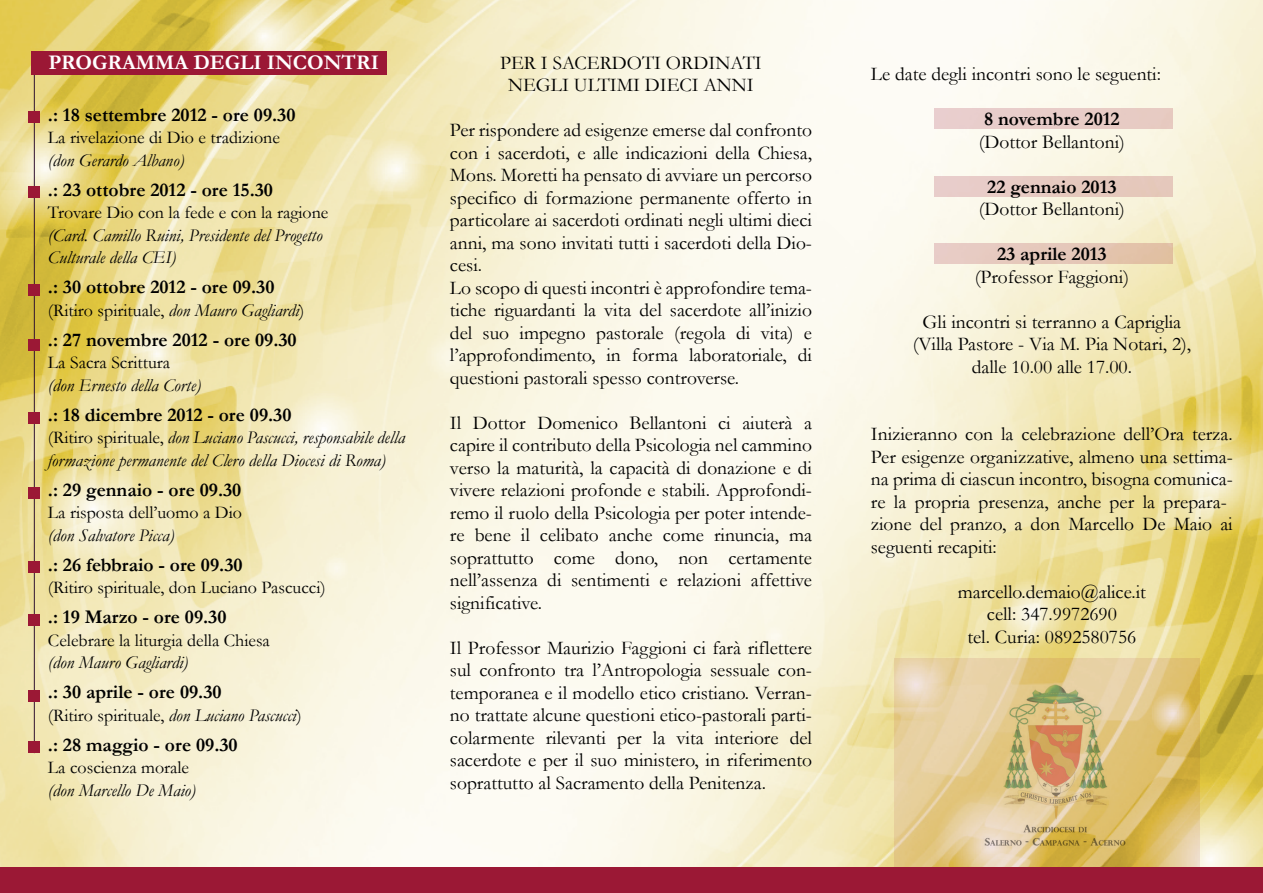
<style>
.page{position:relative;width:1263px;height:893px;background:#fff}
.page>*{position:absolute;margin:0;border:0;box-sizing:border-box;transform-origin:0 0}
.t1{font:700 21px "Garamond";color:#fff}
.t2{font:19.5px/22.5px "Garamond";color:#000;text-align:center}
.t3{font:700 19.5px "Garamond";color:#000}
.t4{font:18px "Garamond";color:#000}
.t5{font:italic 18px/22.5px "Garamond";color:#000}
.s1{font-style:italic}
.s2{font-style:normal}
</style>
<div class="page">
<img style="left:0;top:0;width:1262px;height:867px">
<svg style="left:895px;top:658px;width:305px;height:209px;background:#e2c787"></svg>
<hr style="left:34px;top:61px;width:1px;height:692px;background:#2f112f">
<div style="left:31px;top:51px;width:356px;height:23px;background:#9b1835"></div>
<div style="left:934px;top:108px;width:239px;height:21px;background:#e8ccc8"></div>
<div style="left:934px;top:176px;width:239px;height:21px;background:#e7cac1"></div>
<div style="left:934px;top:244px;width:239px;height:20px;background:linear-gradient(to right,#e8cdca,#e1c0a3)"></div>
<img style="left:977px;top:681px;width:155px;height:173px">
<div style="left:28px;top:111px;width:12px;height:12px;background:#9b1835"></div>
<div style="left:28px;top:186px;width:12px;height:12px;background:#9b1835"></div>
<div style="left:0;top:867px;width:1263px;height:26px;background:#9b1835"></div>
<div style="left:28px;top:284px;width:12px;height:12px;background:#9b1835"></div>
<div style="left:28px;top:339px;width:12px;height:12px;background:#9b1835"></div>
<div style="left:28px;top:412px;width:12px;height:11px;background:#9b1835"></div>
<div style="left:28px;top:487px;width:12px;height:12px;background:#9b1835"></div>
<div style="left:28px;top:561px;width:12px;height:12px;background:#9b1835"></div>
<div style="left:28px;top:615px;width:12px;height:11px;background:#9b1835"></div>
<div style="left:28px;top:690px;width:12px;height:11px;background:#9b1835"></div>
<div style="left:28px;top:741px;width:12px;height:12px;background:#9b1835"></div>
<p class="t1" style="left:48px;top:50px;width:332px">PROGRAMMA DEGLI INCONTRI</p>
<p class="t3" style="left:48px;top:103px;width:249px">.: 18 settembre 2012 - ore 09.30</p>
<p class="t4" style="left:48px;top:127px;width:233px">La rivelazione di Dio e tradizione</p>
<p class="t5" style="left:48px;top:149px;width:138px">(don Gerardo Albano)</p>
<p class="t3" style="left:48px;top:178px;width:227px">.: 23 ottobre 2012 - ore 15.30</p>
<p class="t4" style="left:48px;top:202px;width:282px">Trovare Dio con la fede e con la ragione</p>
<p class="t5" style="left:48px;top:224px;width:276px">(Card. Camillo Ruini, Presidente del Progetto<br>Culturale della CEI)</p>
<p class="t3" style="left:48px;top:276px;width:228px">.: 30 ottobre 2012 - ore 09.30</p>
<p class="t4" style="left:48px;top:300px;width:258px">(Ritiro spirituale, <span class="s1">don Mauro Gagliardi</span>)</p>
<p class="t3" style="left:48px;top:328px;width:250px">.: 27 novembre 2012 - ore 09.30</p>
<p class="t4" style="left:48px;top:352px;width:124px">La Sacra Scrittura</p>
<p class="t5" style="left:48px;top:374px;width:154px">(don Ernesto della Corte)</p>
<p class="t3" style="left:48px;top:403px;width:245px">.: 18 dicembre 2012 - ore 09.30</p>
<p class="t5" style="left:48px;top:426px;width:359px"><span class="s2">(Ritiro spirituale,</span> don Luciano Pascucci, responsabile della formazione permanente del Clero della Diocesi di Roma)</p>
<p class="t3" style="left:48px;top:478px;width:195px">.: 29 gennaio - ore 09.30</p>
<p class="t4" style="left:48px;top:502px;width:196px">La risposta dell’uomo a Dio</p>
<p class="t5" style="left:48px;top:524px;width:128px">(don Salvatore Picca)</p>
<p class="t3" style="left:48px;top:553px;width:196px">.: 26 febbraio - ore 09.30</p>
<p class="t4" style="left:48px;top:577px;width:279px">(Ritiro spirituale, don Luciano Pascucci)</p>
<p class="t3" style="left:48px;top:606px;width:180px">.: 19 Marzo - ore 09.30</p>
<p class="t4" style="left:48px;top:630px;width:223px">Celebrare la liturgia della Chiesa</p>
<p class="t5" style="left:48px;top:651px;width:142px">(don Mauro Gagliardi)</p>
<p class="t3" style="left:48px;top:681px;width:175px">.: 30 aprile - ore 09.30</p>
<p class="t4" style="left:48px;top:705px;width:255px">(Ritiro spirituale, <span class="s1">don Luciano Pascucci</span>)</p>
<p class="t3" style="left:48px;top:733px;width:191px">.: 28 maggio - ore 09.30</p>
<p class="t4" style="left:48px;top:757px;width:143px">La coscienza morale</p>
<p class="t5" style="left:48px;top:779px;width:149px">(don Marcello De Maio)</p>
<p class="t2" style="left:500px;top:51px;width:263px">PER I SACERDOTI ORDINATI<br>NEGLI ULTIMI DIECI ANNI</p>
<p class="t2" style="left:450px;top:119px;width:364px;text-align:left">Per rispondere ad esigenze emerse dal confronto con i sacerdoti, e alle indicazioni della Chiesa, Mons. Moretti ha pensato di avviare un percorso specifico di formazione permanente offerto in particolare ai sacerdoti ordinati negli ultimi dieci anni, ma sono invitati tutti i sacerdoti della Dio&shy;cesi.<br>Lo scopo di questi incontri è approfondire tema&shy;tiche riguardanti la vita del sacerdote all’inizio del suo impegno pastorale (regola di vita) e l’approfondimento, in forma laboratoriale, di questioni pastorali spesso controverse.</p>
<p class="t2" style="left:450px;top:411px;width:364px;text-align:justify">Il Dottor Domenico Bellantoni ci aiuterà a capire il contributo della Psicologia nel cammino verso la maturità, la capacità di donazione e di vivere relazioni profonde e stabili. Approfondi&shy;remo il ruolo della Psicologia per poter intende&shy;re bene il celibato anche come rinuncia, ma soprattutto come dono, non certamente nell’assenza di sentimenti e relazioni affettive significative.</p>
<p class="t2" style="left:450px;top:636px;width:364px;text-align:justify">Il Professor Maurizio Faggioni ci farà riflettere sul confronto tra l’Antropologia sessuale con&shy;temporanea e il modello etico cristiano. Verran&shy;no trattate alcune questioni etico-pastorali parti&shy;colarmente rilevanti per la vita interiore del sacerdote e per il suo ministero, in riferimento soprattutto al Sacramento della Penitenza.</p>
<p class="t2" style="left:871px;top:63px;width:292px">Le date degli incontri sono le seguenti:</p>
<p class="t3" style="left:984px;top:107px;width:137px">8 novembre 2012</p>
<p class="t2" style="left:979px;top:130px;width:147px">(Dottor Bellantoni)</p>
<p class="t3" style="left:987px;top:175px;width:131px">22 gennaio 2013</p>
<p class="t2" style="left:979px;top:198px;width:147px">(Dottor Bellantoni)</p>
<p class="t3" style="left:997px;top:242px;width:111px">23 aprile 2013</p>
<p class="t2" style="left:975px;top:265px;width:156px">(Professor Faggioni)</p>
<p class="t2" style="left:913px;top:310px;width:280px">Gli incontri si terranno a Capriglia (Villa Pastore - Via M. Pia Notari, 2), dalle 10.00 alle 17.00.</p>
<p class="t2" style="left:871px;top:423px;width:363px;text-align:left">Inizieranno con la celebrazione dell’Ora terza.<br>Per esigenze organizzative, almeno una settima&shy;na prima di ciascun incontro, bisogna comunica&shy;re la propria presenza, anche per la prepara&shy;zione del pranzo, a don Marcello De Maio ai seguenti recapiti:</p>
<p class="t2" style="left:958px;top:580px;width:190px">marcello.demaio@alice.it cell: 347.9972690<br>tel. Curia: 0892580756</p>
</div>
